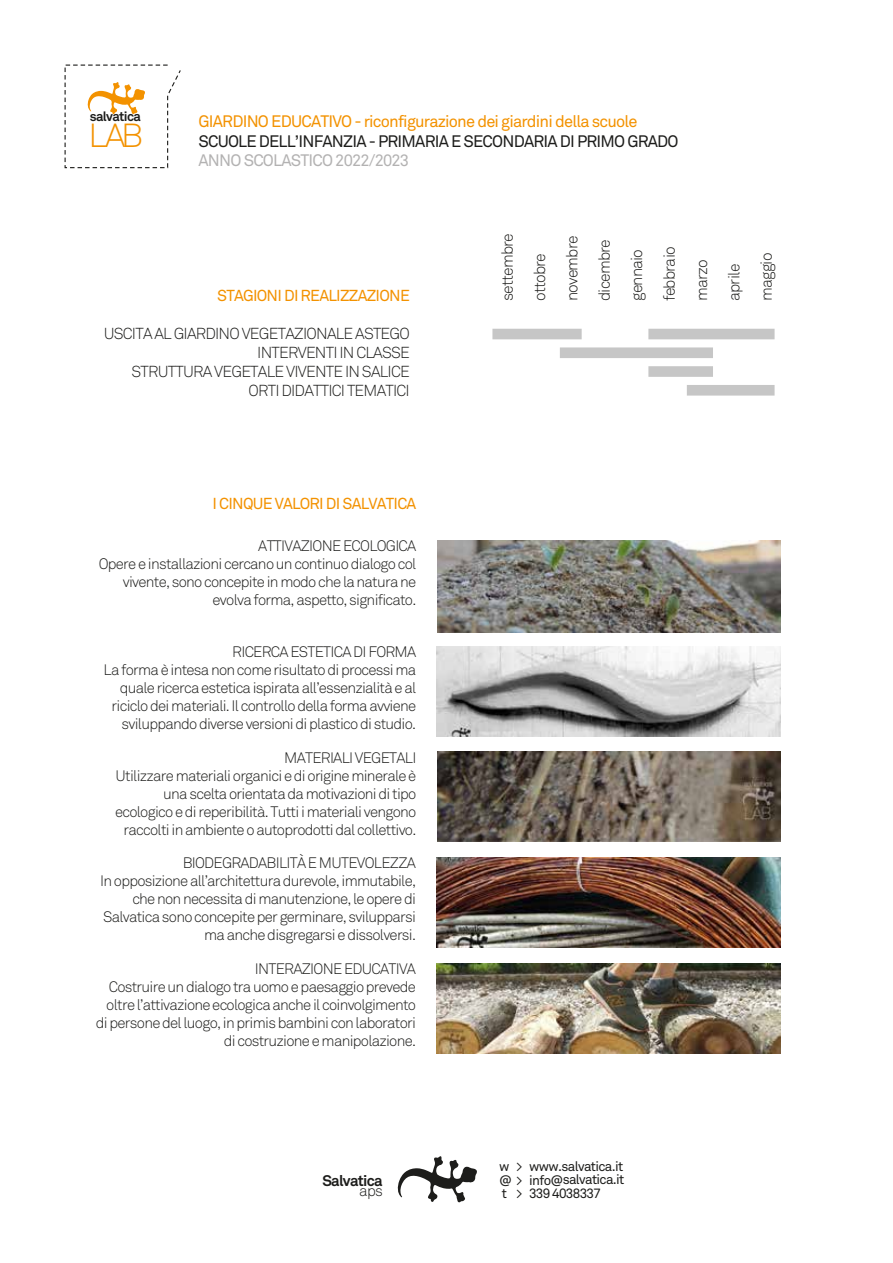
<style>
.page{position:relative;width:893px;height:1263px;background:#fff}
.page>*{position:absolute;margin:0;border:0;box-sizing:border-box;transform-origin:0 0}
.t1{font:300 33px "Akkurat";color:#f39200}
.t2{font:16.5px "Akkurat";letter-spacing:-.05em;color:#f39200}
.t3{font:16.5px "Akkurat";letter-spacing:-.05em;color:#1d1d1b}
.t4{font:16.5px "Akkurat";letter-spacing:-.05em;color:#b3b2b2}
.t5{font:300 15.75px/32.4px "Akkurat";letter-spacing:-.05em;color:#1d1d1b;text-align:right}
.t6{font:15.75px "Akkurat";letter-spacing:-.05em;color:#f39200}
.t7{font:700 15.15px "Akkurat";letter-spacing:-.055em;color:#1d1d1b}
.t8{font:300 15.15px "Akkurat";color:#1d1d1b}
.t9{font:300 15px/18px "Akkurat";letter-spacing:-.05em;color:#1d1d1b;text-align:right}
.t10{font:13.5px/13.5px "Akkurat";letter-spacing:-.055em;color:#1d1d1b;text-align:justify}
.t11{font:700 13.2px "Akkurat";letter-spacing:-.05em;color:#1d1d1b}
</style>
<div class="page">
<div style="left:492px;top:329px;width:90px;height:10px;background:#c6c6c6"></div>
<div style="left:648px;top:329px;width:127px;height:10px;background:#c6c6c6"></div>
<div style="left:560px;top:347px;width:153px;height:11px;background:#c6c6c6"></div>
<div style="left:648px;top:366px;width:65px;height:11px;background:#c6c6c6"></div>
<div style="left:687px;top:385px;width:88px;height:11px;background:#c6c6c6"></div>
<img style="left:437px;top:963px;width:343px;height:90px">
<img style="left:437px;top:858px;width:343px;height:90px">
<img style="left:437px;top:752px;width:343px;height:90px">
<img style="left:437px;top:540px;width:343px;height:93px">
<img style="left:437px;top:646px;width:343px;height:90px">
<svg style="left:64px;top:64px;width:117px;height:105px"></svg>
<svg style="left:397px;top:1156px;width:80px;height:46px"></svg>
<p class="t11" style="left:90px;top:108px;width:52px">salvatica</p>
<h1 class="t1" style="left:89px;top:116px;width:56px">LAB</h1>
<p class="t2" style="left:199px;top:111px;width:441px">GIARDINO EDUCATIVO - riconfigurazione dei giardini della scuole</p>
<p class="t3" style="left:199px;top:131px;width:482px">SCUOLE DELL’INFANZIA - PRIMARIA E SECONDARIA DI PRIMO GRADO</p>
<p class="t4" style="left:199px;top:151px;width:212px">ANNO SCOLASTICO 2022/2023</p>
<p class="t6" style="left:217px;top:286px;width:194px">STAGIONI DI REALIZZAZIONE</p>
<p class="t5" style="left:104px;top:324px;width:308px;line-height:18.9px">USCITA AL GIARDINO VEGETAZIONALE ASTEGO<br>INTERVENTI IN CLASSE<br>STRUTTURA VEGETALE VIVENTE IN SALICE<br>ORTI DIDATTICI TEMATICI</p>
<p class="t6" style="left:213px;top:495px;width:205px">I CINQUE VALORI DI SALVATICA</p>
<p class="t9" style="left:99px;top:537px;width:319px">ATTIVAZIONE ECOLOGICA<br>Opere e installazioni cercano un continuo dialogo col vivente, sono concepite in modo che la natura ne evolva forma, aspetto, significato.</p>
<p class="t9" style="left:104px;top:643px;width:314px">RICERCA ESTETICA DI FORMA<br>La forma è intesa non come risultato di processi ma quale ricerca estetica ispirata all’essenzialità e al riciclo dei materiali. Il controllo della forma avviene sviluppando diverse versioni di plastico di studio.</p>
<p class="t9" style="left:115px;top:749px;width:303px">MATERIALI VEGETALI<br>Utilizzare materiali organici e di origine minerale è una scelta orientata da motivazioni di tipo ecologico e di reperibilità. Tutti i materiali vengono raccolti in ambiente o autoprodotti dal collettivo.</p>
<p class="t9" style="left:100px;top:854px;width:317px">BIODEGRADABILITÀ E MUTEVOLEZZA<br>In opposizione all’architettura durevole, immutabile, che non necessita di manutenzione, le opere di Salvatica sono concepite per germinare, svilupparsi ma anche disgregarsi e dissolversi.</p>
<p class="t9" style="left:96px;top:960px;width:322px">INTERAZIONE EDUCATIVA<br>Costruire un dialogo tra uomo e paesaggio prevede oltre l’attivazione ecologica anche il coinvolgimento di persone del luogo, in primis bambini con laboratori di costruzione e manipolazione.</p>
<p class="t7" style="left:322px;top:1171px;width:62px">Salvatica</p>
<p class="t8" style="left:359px;top:1182px;width:25px">aps</p>
<p class="t5" style="left:491px;top:301px;width:69px;text-align:left;rotate:-90deg">settembre ottobre novembre dicembre gennaio febbraio marzo aprile maggio</p>
<p class="t10" style="left:499px;top:1160px;width:127px">w &gt; www.salvatica.it @ &gt; info@salvatica.it t &gt; 339 4038337</p>
</div>
